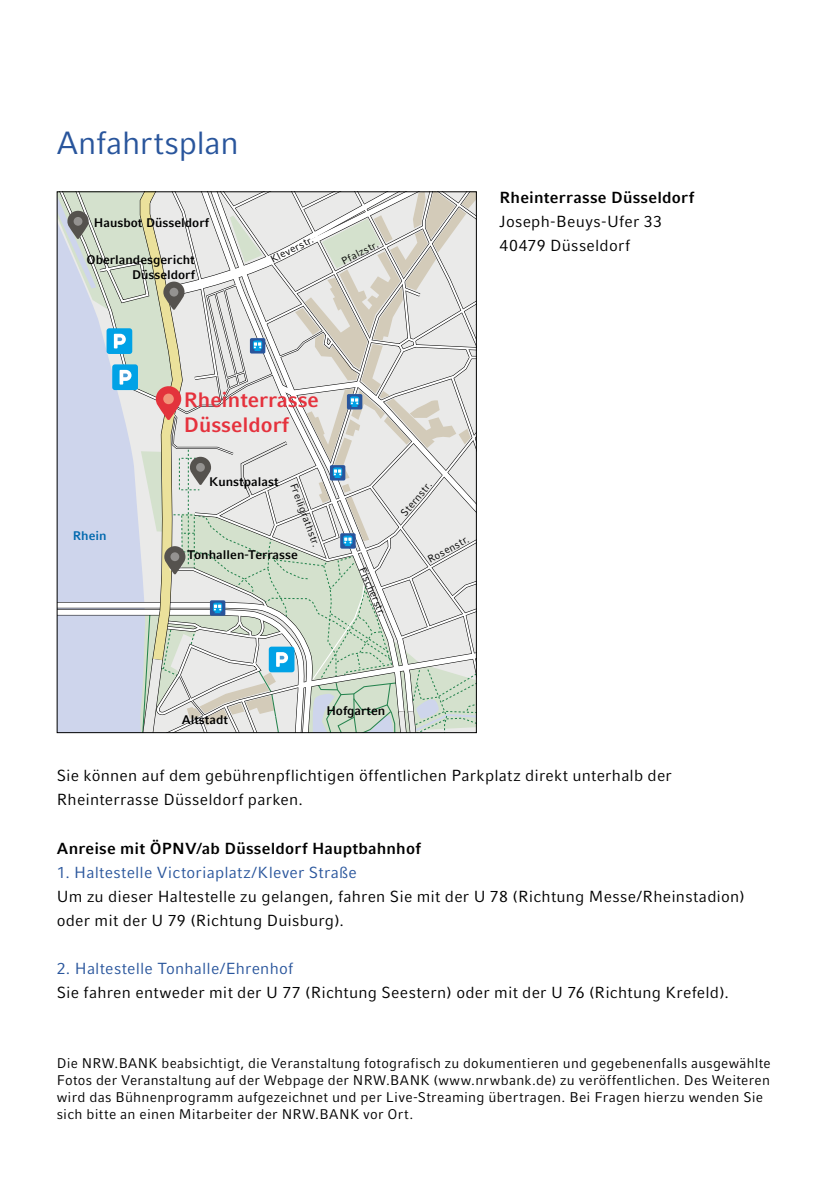
<style>
.page{position:relative;width:840px;height:1191px;background:#fff}
.page>*{position:absolute;margin:0;border:0;box-sizing:border-box;transform-origin:0 0}
.t1{font:32px "Compatil Fact LT Pro";letter-spacing:-.015em;color:#29559c}
.t2{font:700 20.8px/25px "Compatil Fact LT Pro";color:#e5323d}
.t3{font:16px/24px "Compatil Fact LT Pro";letter-spacing:.015em;color:#000}
.t4{font:16px "Compatil Fact LT Pro";letter-spacing:.015em;color:#29559c}
.t5{font:700 16px "Compatil Fact LT Pro";letter-spacing:.015em;color:#000}
.t6{font:14px/16.8px "Compatil Fact LT Pro";letter-spacing:.02em;color:#000}
.t7{font:700 12.4px/15px "Compatil Fact LT Pro";color:#000;text-align:right}
.t8{font:700 12.4px "Compatil Fact LT Pro";color:#0068ae}
.t9{font:10.4px "Compatil Fact LT Pro";color:#000}
</style>
<div class="page">
<svg style="left:59px;top:193px;width:415px;height:538px"></svg>
<h1 class="t1" style="left:57px;top:124px;width:183px">Anfahrtsplan</h1>
<p class="t7" style="left:94px;top:215px;width:116px">Hausbot Düsseldorf</p>
<p class="t7" style="left:86px;top:252px;width:110px">Oberlandesgericht<br>Düsseldorf</p>
<p class="t9" style="left:268px;top:254px;width:48px;rotate:-27deg">Kleverstr.</p>
<p class="t9" style="left:339px;top:256px;width:41px;rotate:-27deg">Pfalzstr.</p>
<p class="t5" style="left:499px;top:188px;width:196px">Rheinterrasse Düsseldorf</p>
<p class="t3" style="left:499px;top:209px;width:164px">Joseph-Beuys-Ufer 33<br>40479 Düsseldorf</p>
<p class="t8" style="left:73px;top:528px;width:35px">Rhein</p>
<h2 class="t2" style="left:184px;top:388px;width:136px">Rheinterrasse<br>Düsseldorf</h2>
<p class="t7" style="left:209px;top:474px;width:71px">Kunstpalast</p>
<p class="t9" style="left:298px;top:481px;width:68px;rotate:69deg">Freiligrathstr.</p>
<p class="t7" style="left:187px;top:547px;width:112px">Tonhallen-Terrasse</p>
<p class="t9" style="left:367px;top:565px;width:53px;rotate:66deg">Fischerstr.</p>
<p class="t9" style="left:398px;top:511px;width:43px;rotate:-50deg">Sternstr.</p>
<p class="t9" style="left:425px;top:554px;width:47px;rotate:-29deg">Rosenstr.</p>
<p class="t7" style="left:182px;top:712px;width:48px">Altstadt</p>
<p class="t7" style="left:326px;top:703px;width:60px">Hofgarten</p>
<p class="t3" style="left:57px;top:763px;width:616px">Sie können auf dem gebührenpflichtigen öffentlichen Parkplatz direkt unterhalb der<br>Rheinterrasse Düsseldorf parken.</p>
<p class="t5" style="left:57px;top:838px;width:365px">Anreise mit ÖPNV/ab Düsseldorf Hauptbahnhof</p>
<p class="t4" style="left:57px;top:862px;width:301px">1. Haltestelle Victoriaplatz/Klever Straße</p>
<p class="t3" style="left:57px;top:884px;width:689px">Um zu dieser Haltestelle zu gelangen, fahren Sie mit der U 78 (Richtung Messe/Rheinstadion) oder mit der U 79 (Richtung Duisburg).</p>
<p class="t4" style="left:57px;top:959px;width:238px">2. Haltestelle Tonhalle/Ehrenhof</p>
<p class="t3" style="left:57px;top:980px;width:673px">Sie fahren entweder mit der U 77 (Richtung Seestern) oder mit der U 76 (Richtung Krefeld).</p>
<p class="t6" style="left:57px;top:1055px;width:715px">Die NRW.BANK beabsichtigt, die Veranstaltung fotografisch zu dokumentieren und gegebenenfalls ausgewählte Fotos der Veranstaltung auf der Webpage der NRW.BANK (www.nrwbank.de) zu veröffentlichen. Des Weiteren wird das Bühnenprogramm aufgezeichnet und per Live-Streaming übertragen. Bei Fragen hierzu wenden Sie sich bitte an einen Mitarbeiter der NRW.BANK vor Ort.</p>
</div>
